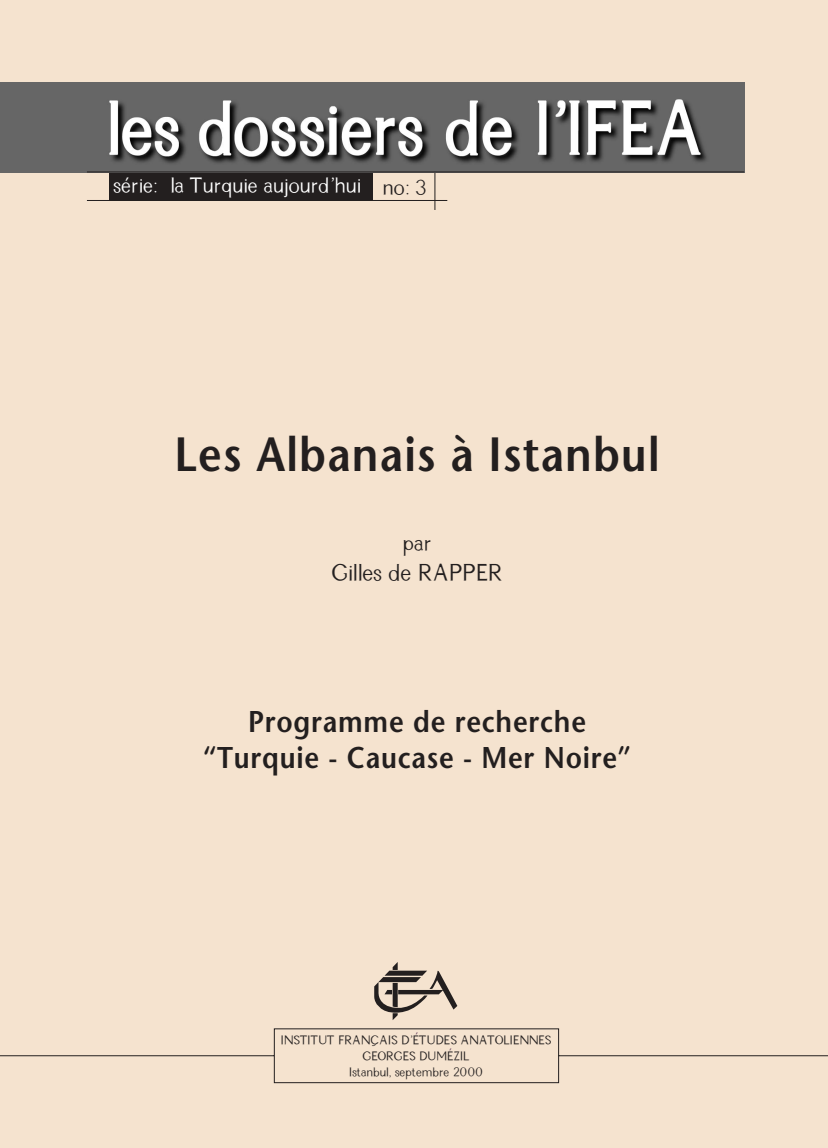
<style>
.page{position:relative;width:828px;height:1148px;background:#f5e3cf}
.page>*{position:absolute;margin:0;border:0;box-sizing:border-box;transform-origin:0 0}
.t1{font:700 48px "Stone Sans";letter-spacing:.03em;color:#231f1f;scale:.9 1}
.t2{font:700 30px/36px "Stone Sans";letter-spacing:.03em;color:#231f1f;text-align:center;scale:.9 1}
.t3{font:24px "Kathlita";color:#231f1f}
.t4{font:22.5px "Kathlita";color:#231f1f}
.t5{font:21.75px "Kathlita";color:#fff}
.t6{font:12.75px/16px "Kathlita";color:#231f1f;text-align:center}
.t7{font:12.75px "Kathlita";color:#593253}
.s1{color:#231f1f}
</style>
<div class="page">
<svg style="left:0;top:1028px;width:828px;height:55px"></svg>
<svg style="left:374px;top:962px;width:83px;height:58px"></svg>
<div style="left:109px;top:170px;width:264px;height:31px;background:#231f1f"></div>
<hr style="left:435px;top:172px;width:1px;height:38px;background:#231f1f">
<hr style="left:87px;top:200px;width:360px;height:1px;background:#231f1f">
<img style="left:0;top:83px;width:745px;height:89px">
<hr style="left:87px;top:172px;width:657px;height:1px;background:#231f1f">
<h3 class="t5" style="left:114px;top:178px;width:315px">série: la Turquie aujourd’hui <span class="s1">no: 3</span></h3>
<h1 class="t1" style="left:175px;top:437px;width:540px">Les Albanais à Istanbul</h1>
<h3 class="t4" style="left:403px;top:535px;width:30px">par</h3>
<h3 class="t3" style="left:331px;top:564px;width:173px">Gilles de RAPPER</h3>
<h2 class="t2" style="left:203px;top:706px;width:478px">Programme de recherche “Turquie - Caucase - Mer Noire”</h2>
<p class="t7" style="left:416px;top:1032px;width:4px">´</p>
<p class="t6" style="left:281px;top:1033px;width:272px">INSTITUT FRANÇAIS D’ETUDES ANATOLIENNES<br>GEORGES DUMEZIL<br>Istanbul, septembre 2000</p>
<p class="t7" style="left:450px;top:1048px;width:4px">´</p>
</div>
